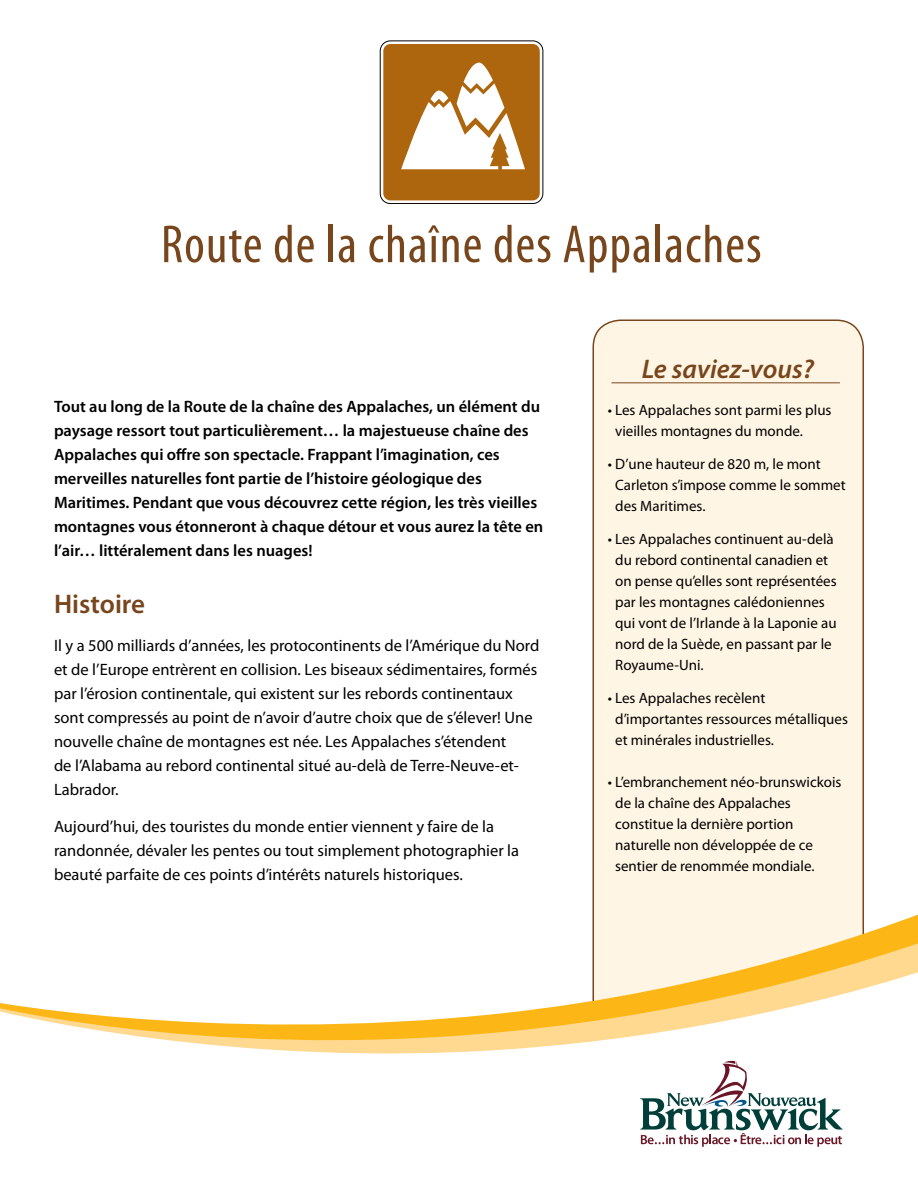
<style>
.page{position:relative;width:918px;height:1188px;background:#fff}
.page>*{position:absolute;margin:0;border:0;box-sizing:border-box;transform-origin:0 0}
.t1{font:condensed 54px "Myriad Pro";letter-spacing:.02em;color:#78461c}
.t2{font:italic 600 27px "Myriad Pro";color:#78461c}
.t3{font:600 27px "Myriad Pro";color:#78461c}
.t4{font:16.5px/24px "Myriad Pro";color:#000}
.t5{font:600 16.5px/24px "Myriad Pro";color:#000}
.t6{font:15px/21px "Myriad Pro";color:#000}
</style>
<div class="page">
<div style="left:593px;top:320px;width:270px;height:749px;background:#fff5e4;border-radius:27px"></div>
<svg style="left:0;top:901px;width:918px;height:143px"></svg>
<svg style="left:204px;top:1044px;width:659px;height:103px"></svg>
<svg style="left:380px;top:41px;width:163px;height:163px"></svg>
<div style="left:380px;top:41px;width:163px;height:163px;border:1px solid #000;border-radius:10px"></div>
<div style="left:383px;top:44px;width:157px;height:156px;background:#ad650e;border-radius:7px"></div>
<svg style="left:401px;top:63px;width:124px;height:106px"></svg>
<hr style="left:611px;top:382px;width:229px;height:1px;background:#78461c">
<h1 class="t1" style="left:161px;top:212px;width:602px">Route de la chaîne des Appalaches</h1>
<p class="t5" style="left:54px;top:394px;width:491px">Tout au long de la Route de la chaîne des Appalaches, un élément du paysage ressort tout particulièrement… la majestueuse chaîne des Appalaches qui offre son spectacle. Frappant l’imagination, ces merveilles naturelles font partie de l’histoire géologique des Maritimes. Pendant que vous découvrez cette région, les très vieilles montagnes vous étonneront à chaque détour et vous aurez la tête en l’air… littéralement dans les nuages!</p>
<h2 class="t3" style="left:54px;top:587px;width:93px">Histoire</h2>
<p class="t4" style="left:54px;top:633px;width:487px">Il y a 500 milliards d’années, les protocontinents de l’Amérique du Nord et de l’Europe entrèrent en collision. Les biseaux sédimentaires, formés par l’érosion continentale, qui existent sur les rebords continentaux sont compressés au point de n’avoir d’autre choix que de s’élever! Une nouvelle chaîne de montagnes est née. Les Appalaches s’étendent<br>de l’Alabama au rebord continental situé au-delà de Terre-Neuve-et-Labrador.</p>
<p class="t4" style="left:54px;top:815px;width:467px">Aujourd’hui, des touristes du monde entier viennent y faire de la randonnée, dévaler les pentes ou tout simplement photographier la beauté parfaite de ces points d’intérêts naturels historiques.</p>
<h2 class="t2" style="left:642px;top:351px;width:174px">Le saviez-vous?</h2>
<p class="t6" style="left:615px;top:399px;width:218px;text-indent:-7px">• Les Appalaches sont parmi les plus vieilles montagnes du monde.</p>
<p class="t6" style="left:615px;top:453px;width:232px;text-indent:-7px">• D’une hauteur de 820 m, le mont<br>Carleton s’impose comme le sommet des Maritimes.</p>
<p class="t6" style="left:615px;top:528px;width:223px;text-indent:-7px">• Les Appalaches continuent au-delà du rebord continental canadien et on pense qu’elles sont représentées par les montagnes calédoniennes qui vont de l’Irlande à la Laponie au nord de la Suède, en passant par le<br>Royaume-Uni.</p>
<p class="t6" style="left:615px;top:687px;width:234px;text-indent:-7px">• Les Appalaches recèlent d’importantes ressources métalliques et minérales industrielles.</p>
<p class="t6" style="left:615px;top:771px;width:228px;text-indent:-7px">• L’embranchement néo-brunswickois de la chaîne des Appalaches constitue la dernière portion naturelle non développée de ce sentier de renommée mondiale.</p>
</div>
